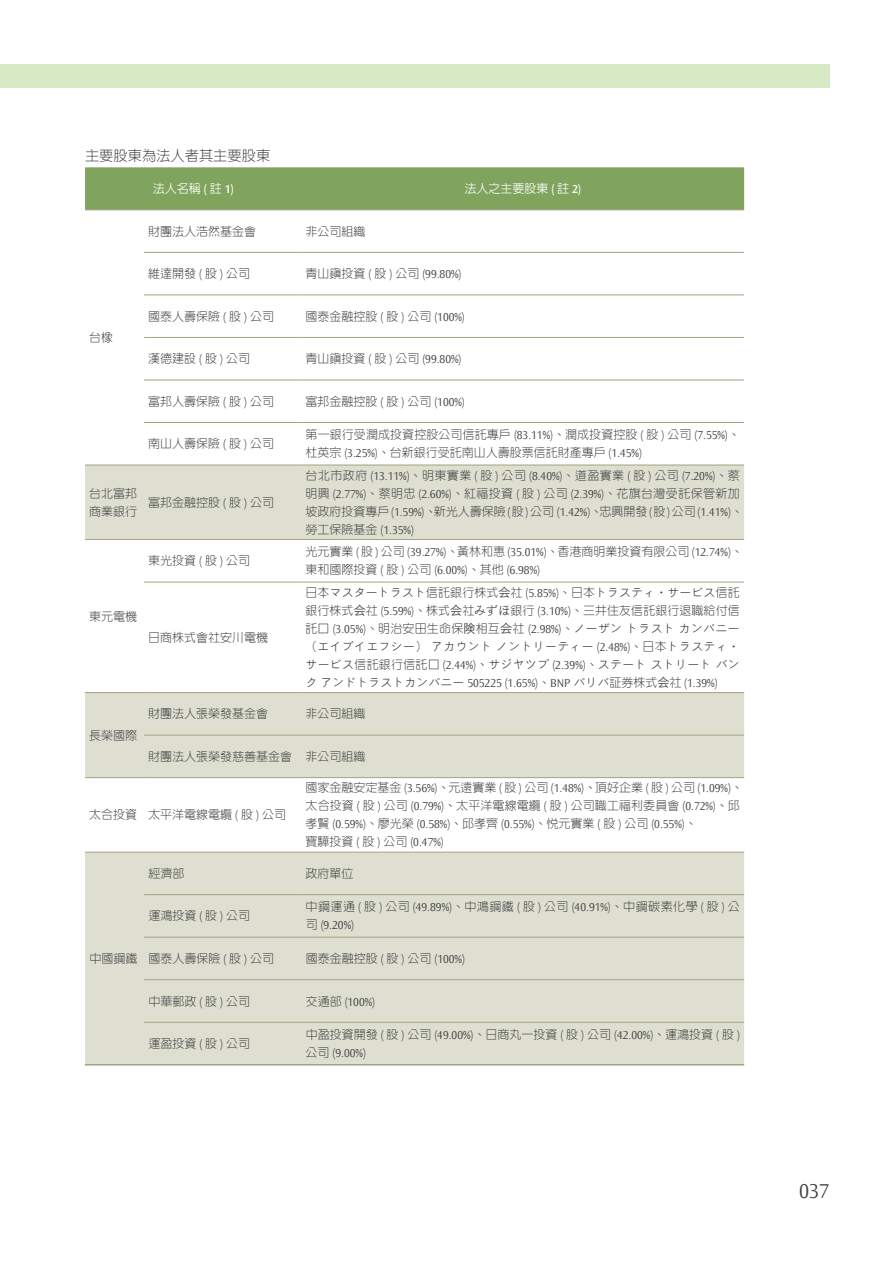
<style>
.page{position:relative;width:893px;height:1263px;background:#fff}
.page>*{position:absolute;margin:0;border:0;box-sizing:border-box;transform-origin:0 0}
.t1{font:300 21px "Ocean Sans";color:#3e3e3f}
.t2{font:300 14.25px "AR New Hei B5";color:#3e3e3f}
.t3{font:300 12px/18px "AR New Hei B5";color:#3e3e3f}
.t4{font:300 12px/18px "Ocean Sans";color:#3e3e3f}
.t5{font:300 12px "AR New Hei B5";letter-spacing:.04em;color:#3e3e3f}
.t6{font:500 12px "AR New Hei B5";color:#fff}
.s1{font-family:"Ocean Sans";font-weight:600}
.s2{font-family:"Ocean Sans"}
.s3{font-family:"AR New Hei B5"}
.s4{font-family:"Hiragino Sans GB W3";font-weight:400}
</style>
<div class="page">
<div style="left:0;top:64px;width:829px;height:24px;background:#d8eac5"></div>
<div style="left:85px;top:167px;width:659px;height:42px;background:#80a45d"></div>
<svg style="left:85px;top:466px;width:659px;height:598px;fill:#dedfd1"></svg>
<hr style="left:144px;top:252px;width:157px;height:1px;background:#a1a480">
<hr style="left:301px;top:252px;width:443px;height:1px;background:#a1a480">
<hr style="left:144px;top:295px;width:157px;height:1px;background:#a1a480">
<hr style="left:301px;top:295px;width:443px;height:1px;background:#a1a480">
<hr style="left:144px;top:337px;width:157px;height:1px;background:#a1a480">
<hr style="left:301px;top:337px;width:443px;height:1px;background:#a1a480">
<hr style="left:144px;top:380px;width:157px;height:1px;background:#a1a480">
<hr style="left:301px;top:380px;width:443px;height:1px;background:#a1a480">
<hr style="left:144px;top:422px;width:157px;height:1px;background:#a1a480">
<hr style="left:301px;top:422px;width:443px;height:1px;background:#a1a480">
<hr style="left:85px;top:465px;width:59px;height:1px;background:#a1a480">
<hr style="left:144px;top:465px;width:157px;height:1px;background:#a1a480">
<hr style="left:301px;top:465px;width:443px;height:1px;background:#a1a480">
<hr style="left:85px;top:539px;width:59px;height:1px;background:#a1a480">
<hr style="left:144px;top:539px;width:157px;height:1px;background:#a1a480">
<hr style="left:301px;top:539px;width:443px;height:1px;background:#a1a480">
<hr style="left:144px;top:582px;width:157px;height:1px;background:#a1a480">
<hr style="left:301px;top:582px;width:443px;height:1px;background:#a1a480">
<hr style="left:85px;top:692px;width:59px;height:1px;background:#a1a480">
<hr style="left:144px;top:692px;width:157px;height:1px;background:#a1a480">
<hr style="left:301px;top:692px;width:443px;height:1px;background:#a1a480">
<hr style="left:144px;top:735px;width:157px;height:1px;background:#a1a480">
<hr style="left:301px;top:735px;width:443px;height:1px;background:#a1a480">
<hr style="left:85px;top:777px;width:59px;height:1px;background:#a1a480">
<hr style="left:144px;top:777px;width:157px;height:1px;background:#a1a480">
<hr style="left:301px;top:777px;width:443px;height:1px;background:#a1a480">
<hr style="left:85px;top:852px;width:59px;height:1px;background:#a1a480">
<hr style="left:144px;top:852px;width:157px;height:1px;background:#a1a480">
<hr style="left:301px;top:852px;width:443px;height:1px;background:#a1a480">
<hr style="left:144px;top:894px;width:157px;height:1px;background:#a1a480">
<hr style="left:301px;top:894px;width:443px;height:1px;background:#a1a480">
<hr style="left:144px;top:937px;width:157px;height:1px;background:#a1a480">
<hr style="left:301px;top:937px;width:443px;height:1px;background:#a1a480">
<hr style="left:144px;top:979px;width:157px;height:1px;background:#a1a480">
<hr style="left:301px;top:979px;width:443px;height:1px;background:#a1a480">
<hr style="left:144px;top:1022px;width:157px;height:1px;background:#a1a480">
<hr style="left:301px;top:1022px;width:443px;height:1px;background:#a1a480">
<hr style="left:85px;top:209px;width:59px;height:1px;background:#a1a480">
<hr style="left:144px;top:209px;width:157px;height:1px;background:#a1a480">
<hr style="left:301px;top:209px;width:443px;height:1px;background:#a1a480">
<hr style="left:85px;top:1064px;width:59px;height:1px;background:#a1a480">
<hr style="left:144px;top:1064px;width:157px;height:1px;background:#a1a480">
<hr style="left:301px;top:1064px;width:443px;height:1px;background:#a1a480">
<p class="t2" style="left:85px;top:149px;width:187px">主要股東為法人者其主要股東</p>
<p class="t6" style="left:153px;top:183px;width:82px">法人名稱 <span class="s1">(</span> 註 <span class="s1">1)</span></p>
<p class="t6" style="left:464px;top:183px;width:118px">法人之主要股東 <span class="s1">(</span> 註 <span class="s1">2)</span></p>
<p class="t3" style="left:89px;top:328px;width:25px">台橡</p>
<p class="t3" style="left:148px;top:222px;width:109px">財團法人浩然基金會</p>
<p class="t3" style="left:306px;top:222px;width:61px">非公司組織</p>
<p class="t3" style="left:148px;top:265px;width:103px">維達開發 <span class="s2">(</span> 股 <span class="s2">)</span> 公司</p>
<p class="t4" style="left:306px;top:265px;width:157px"><span class="s3">青山鎮投資</span> ( <span class="s3">股</span> ) <span class="s3">公司</span> (99.80%)</p>
<p class="t3" style="left:148px;top:307px;width:127px">國泰人壽保險 <span class="s2">(</span> 股 <span class="s2">)</span> 公司</p>
<p class="t3" style="left:306px;top:307px;width:161px">國泰金融控股 <span class="s2">(</span> 股 <span class="s2">)</span> 公司 <span class="s2">(100%)</span></p>
<p class="t3" style="left:148px;top:350px;width:103px">漢德建設 <span class="s2">(</span> 股 <span class="s2">)</span> 公司</p>
<p class="t4" style="left:306px;top:350px;width:157px"><span class="s3">青山鎮投資</span> ( <span class="s3">股</span> ) <span class="s3">公司</span> (99.80%)</p>
<p class="t3" style="left:148px;top:392px;width:127px">富邦人壽保險 <span class="s2">(</span> 股 <span class="s2">)</span> 公司</p>
<p class="t3" style="left:306px;top:392px;width:161px">富邦金融控股 <span class="s2">(</span> 股 <span class="s2">)</span> 公司 <span class="s2">(100%)</span></p>
<p class="t3" style="left:148px;top:435px;width:127px">南山人壽保險 <span class="s2">(</span> 股 <span class="s2">)</span> 公司</p>
<p class="t3" style="left:306px;top:426px;width:436px">第一銀行受潤成投資控股公司信託專戶 <span class="s2">(83.11%)</span>、潤成投資控股 <span class="s2">(</span> 股 <span class="s2">)</span> 公司 <span class="s2">(7.55%)</span>、杜英宗 <span class="s2">(3.25%)</span>、台新銀行受託南山人壽股票信託財產專戶 <span class="s2">(1.45%)</span></p>
<p class="t3" style="left:89px;top:484px;width:49px">台北富邦商業銀行</p>
<p class="t3" style="left:148px;top:493px;width:127px">富邦金融控股 <span class="s2">(</span> 股 <span class="s2">)</span> 公司</p>
<p class="t4" style="left:306px;top:467px;width:436px"><span class="s3">台北市政府</span> (13.11%)<span class="s3">、明東實業</span> ( <span class="s3">股</span> ) <span class="s3">公司</span> (8.40%)<span class="s3">、道盈實業</span> ( <span class="s3">股</span> ) <span class="s3">公司</span> (7.20%)<span class="s3">、蔡</span></p>
<p class="t3" style="left:305px;top:484px;width:439px">明興 <span class="s2">(2.77%)</span>、蔡明忠 <span class="s2">(2.60%)</span>、紅福投資 <span class="s2">(</span> 股 <span class="s2">)</span> 公司 <span class="s2">(2.39%)</span>、花旗台灣受託保管新加坡政府投資專戶<span class="s2">(1.59%)</span>、新光人壽保險<span class="s2">(</span>股<span class="s2">)</span>公司 <span class="s2">(1.42%)</span>、忠興開發<span class="s2">(</span>股<span class="s2">)</span>公司<span class="s2">(1.41%)</span>、</p>
<p class="t4" style="left:306px;top:521px;width:110px"><span class="s3">勞工保險基金</span> (1.35%)</p>
<p class="t3" style="left:89px;top:607px;width:49px">東元電機</p>
<p class="t3" style="left:89px;top:726px;width:49px">長榮國際</p>
<p class="t3" style="left:148px;top:552px;width:103px">東光投資 <span class="s2">(</span> 股 <span class="s2">)</span> 公司</p>
<p class="t4" style="left:306px;top:543px;width:439px"><span class="s3">光元實業</span> ( <span class="s3">股</span> ) <span class="s3">公司</span> (39.27%)<span class="s3">、黃林和惠</span> (35.01%)<span class="s3">、香港商明業投資有限公司</span> (12.74%)<span class="s3">、東和國際投資</span> ( <span class="s3">股</span> ) <span class="s3">公司</span> (6.00%)<span class="s3">、其他</span> (6.98%)</p>
<p class="t3" style="left:148px;top:628px;width:121px">日商株式會社安川電機</p>
<p class="t3" style="left:305px;top:583px;width:436px;text-align:justify">日本マスタートラスト信託銀行株式<span class="s4">会</span>社 <span class="s2">(5.85%)</span>、日本トラスティ<span class="s4">・</span>サービス信託銀行株式<span class="s4">会</span>社 <span class="s2">(5.59%)</span>、株式<span class="s4">会</span>社みずほ銀行 <span class="s2">(3.10%)</span>、三井住友信託銀行退職給付信託口 <span class="s2">(3.05%)</span>、明治安田生命保<span class="s4">険</span>相互<span class="s4">会</span>社 <span class="s2">(2.98%)</span>、ノーザントラストカンパニー（エイブイエフシー）アカウントノントリーティー <span class="s2">(2.48%)</span>、日本トラスティ<span class="s4">・</span>サービス信託銀行信託口 <span class="s2">(2.44%)</span>、サジヤツプ <span class="s2">(2.39%)</span>、ステートストリートバン</p>
<p class="t4" style="left:306px;top:674px;width:413px"><span class="s3">クアンドトラストカンパニー</span> 505225 (1.65%)<span class="s3">、</span>BNP <span class="s3">パリバ証券株式</span><span class="s4">会</span><span class="s3">社</span> (1.39%)</p>
<p class="t3" style="left:148px;top:705px;width:122px">財團法人張榮發基金會</p>
<p class="t3" style="left:306px;top:705px;width:62px">非公司組織</p>
<p class="t3" style="left:148px;top:747px;width:219px">財團法人張榮發慈善基金會 非公司組織</p>
<p class="t3" style="left:89px;top:806px;width:198px">太合投資 太平洋電線電纜 <span class="s2">(</span> 股 <span class="s2">)</span> 公司</p>
<p class="t3" style="left:306px;top:779px;width:439px">國家金融安定基金 <span class="s2">(3.56%)</span>、元遠實業 <span class="s2">(</span> 股 <span class="s2">)</span> 公司 <span class="s2">(1.48%)</span>、頂好企業 <span class="s2">(</span> 股 <span class="s2">)</span> 公司 <span class="s2">(1.09%)</span>、太合投資 <span class="s2">(</span> 股 <span class="s2">)</span> 公司 <span class="s2">(0.79%)</span>、太平洋電線電纜 <span class="s2">(</span> 股 <span class="s2">)</span> 公司職工福利委員會 <span class="s2">(0.72%)</span>、邱</p>
<p class="t4" style="left:306px;top:816px;width:393px"><span class="s3">孝賢</span> (0.59%)<span class="s3">、廖光榮</span> (0.58%)<span class="s3">、邱孝齊</span> (0.55%)<span class="s3">、悅元實業</span> ( <span class="s3">股</span> ) <span class="s3">公司</span> (0.55%)<span class="s3">、寶驊投資</span> ( <span class="s3">股</span> ) <span class="s3">公司</span> (0.47%)</p>
<p class="t3" style="left:89px;top:949px;width:49px">中國鋼鐵</p>
<p class="t3" style="left:148px;top:864px;width:37px">經濟部</p>
<p class="t3" style="left:306px;top:864px;width:49px">政府單位</p>
<p class="t3" style="left:148px;top:907px;width:103px">運鴻投資 <span class="s2">(</span> 股 <span class="s2">)</span> 公司</p>
<p class="t5" style="left:306px;top:901px;width:436px">中鋼運通 <span class="s2">(</span> 股 <span class="s2">)</span> 公司 <span class="s2">(49.89%)</span>、中鴻鋼鐵 <span class="s2">(</span> 股 <span class="s2">)</span> 公司 <span class="s2">(40.91%)</span>、中鋼碳素化學 <span class="s2">(</span> 股 <span class="s2">)</span> 公</p>
<p class="t4" style="left:306px;top:917px;width:50px"><span class="s3">司</span> (9.20%)</p>
<p class="t3" style="left:148px;top:949px;width:127px">國泰人壽保險 <span class="s2">(</span> 股 <span class="s2">)</span> 公司</p>
<p class="t3" style="left:306px;top:949px;width:161px">國泰金融控股 <span class="s2">(</span> 股 <span class="s2">)</span> 公司 <span class="s2">(100%)</span></p>
<p class="t3" style="left:148px;top:992px;width:103px">中華郵政 <span class="s2">(</span> 股 <span class="s2">)</span> 公司</p>
<p class="t4" style="left:306px;top:993px;width:71px"><span class="s3">交通部</span> (100%)</p>
<p class="t3" style="left:148px;top:1034px;width:103px">運盈投資 <span class="s2">(</span> 股 <span class="s2">)</span> 公司</p>
<p class="t3" style="left:306px;top:1025px;width:436px">中盈投資開發 <span class="s2">(</span> 股 <span class="s2">)</span> 公司 <span class="s2">(49.00%)</span>、日商丸一投資 <span class="s2">(</span> 股 <span class="s2">)</span> 公司 <span class="s2">(42.00%)</span>、運鴻投資 <span class="s2">(</span> 股 <span class="s2">)</span></p>
<p class="t4" style="left:306px;top:1044px;width:62px"><span class="s3">公司</span> (9.00%)</p>
<h1 class="t1" style="left:799px;top:1180px;width:32px">037</h1>
</div>
